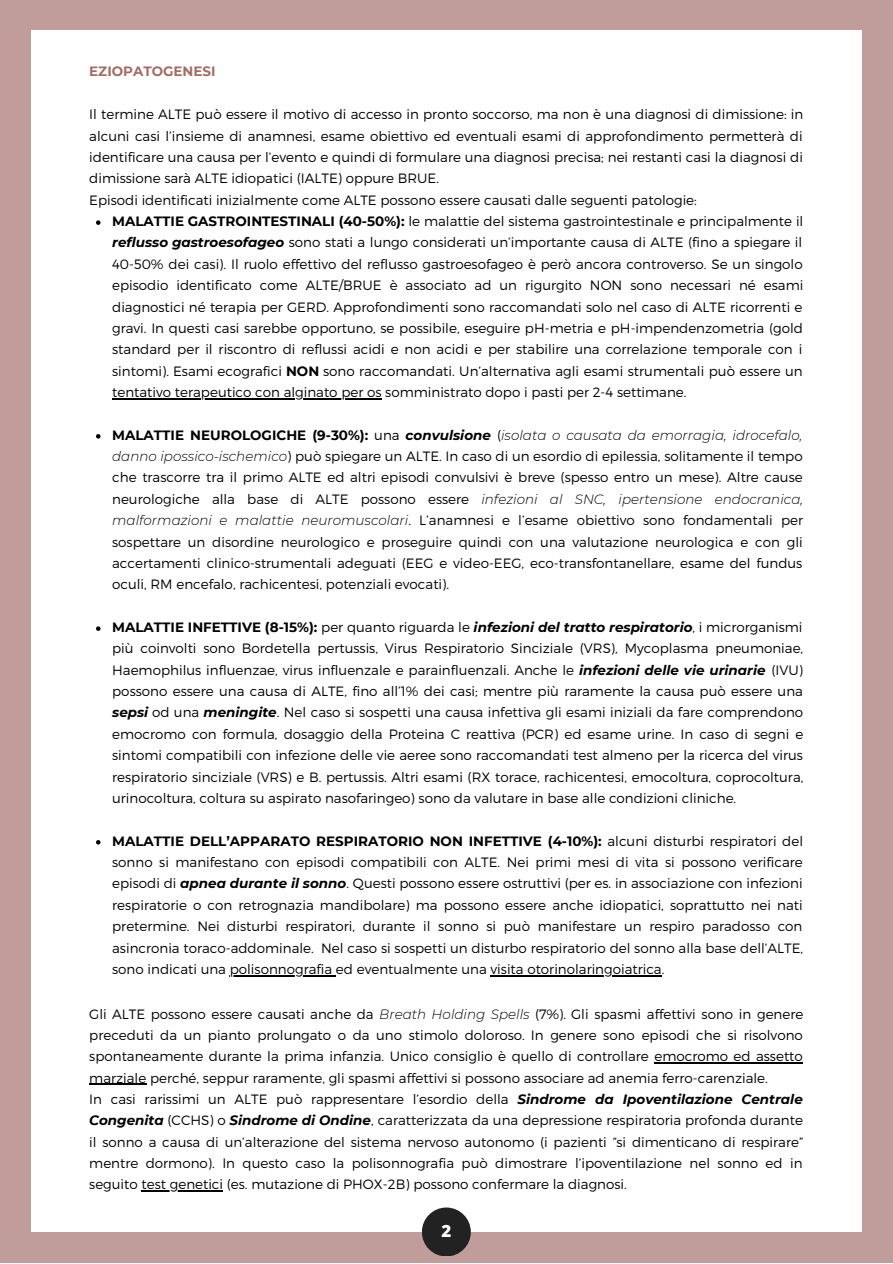
<style>
.page{position:relative;width:893px;height:1264px;background:#fff}
.page>*{position:absolute;margin:0;border:0;box-sizing:border-box;transform-origin:0 0}
.t1{font:800 16.95px "Open Sans";color:#fbfcfb}
.t2{font:300 13.5px/21.3px "Montserrat";color:#000;text-align:justify}
.t3{font:700 13.5px "Montserrat";color:#a46c62}
.s1{font-weight:700}
.s2{font-weight:700;font-style:italic}
.s3{font-style:italic}
</style>
<div class="page">
<div style="left:0;top:0;width:892px;height:1262px;background:#c09c9b"></div>
<div style="left:31px;top:30px;width:830px;height:1201px;background:#fff"></div>
<div style="left:422px;top:1207px;width:49px;height:49px;background:#222;border-radius:50%"></div>
<svg style="left:96px;top:220px;width:4px;height:5px"></svg>
<hr style="left:112px;top:398px;width:269px;height:1px;background:#000">
<svg style="left:96px;top:434px;width:4px;height:4px"></svg>
<svg style="left:96px;top:626px;width:4px;height:5px"></svg>
<svg style="left:96px;top:840px;width:4px;height:4px"></svg>
<hr style="left:230px;top:975px;width:106px;height:1px;background:#000">
<hr style="left:490px;top:975px;width:171px;height:1px;background:#000">
<hr style="left:654px;top:1062px;width:148px;height:1px;background:#000">
<hr style="left:89px;top:1083px;width:57px;height:1px;background:#000">
<hr style="left:141px;top:1190px;width:82px;height:1px;background:#000">
<p class="t3" style="left:89px;top:63px;width:128px">EZIOPATOGENESI</p>
<p class="t2" style="left:89px;top:103px;width:715px">Il termine ALTE può essere il motivo di accesso in pronto soccorso, ma non è una diagnosi di dimissione: in alcuni casi l’insieme di anamnesi, esame obiettivo ed eventuali esami di approfondimento permetterà di identificare una causa per l’evento e quindi di formulare una diagnosi precisa; nei restanti casi la diagnosi di dimissione sarà ALTE idiopatici (IALTE) oppure BRUE.</p>
<p class="t2" style="left:89px;top:188px;width:609px">Episodi identificati inizialmente come ALTE possono essere causati dalle seguenti patologie:</p>
<p class="t2" style="left:112px;top:210px;width:692px"><span class="s1">MALATTIE GASTROINTESTINALI (40-50%):</span> le malattie del sistema gastrointestinale e principalmente il <span class="s2">reflusso gastroesofageo</span> sono stati a lungo considerati un’importante causa di ALTE (fino a spiegare il 40-50% dei casi). Il ruolo effettivo del reflusso gastroesofageo è però ancora controverso. Se un singolo episodio identificato come ALTE/BRUE è associato ad un rigurgito NON sono necessari né esami diagnostici né terapia per GERD. Approfondimenti sono raccomandati solo nel caso di ALTE ricorrenti e gravi. In questi casi sarebbe opportuno, se possibile, eseguire pH-metria e pH-impendenzometria (gold standard per il riscontro di reflussi acidi e non acidi e per stabilire una correlazione temporale con i sintomi). Esami ecografici <span class="s1">NON</span> sono raccomandati. Un’alternativa agli esami strumentali può essere un tentativo terapeutico con alginato per os somministrato dopo i pasti per 2-4 settimane.</p>
<p class="t2" style="left:112px;top:423px;width:692px"><span class="s1">MALATTIE NEUROLOGICHE (9-30%):</span> una <span class="s2">convulsione</span> (<span class="s3">isolata o causata da emorragia, idrocefalo, danno ipossico-ischemico</span>) può spiegare un ALTE. In caso di un esordio di epilessia, solitamente il tempo che trascorre tra il primo ALTE ed altri episodi convulsivi è breve (spesso entro un mese). Altre cause neurologiche alla base di ALTE possono essere <span class="s3">infezioni al SNC, ipertensione endocranica, malformazioni e malattie neuromuscolari</span>. L’anamnesi e l’esame obiettivo sono fondamentali per sospettare un disordine neurologico e proseguire quindi con una valutazione neurologica e con gli accertamenti clinico-strumentali adeguati (EEG e video-EEG, eco-transfontanellare, esame del fundus oculi, RM encefalo, rachicentesi, potenziali evocati).</p>
<p class="t2" style="left:112px;top:616px;width:692px"><span class="s1">MALATTIE INFETTIVE (8-15%):</span> per quanto riguarda le <span class="s2">infezioni del tratto respiratorio</span>, i microrganismi più coinvolti sono Bordetella pertussis, Virus Respiratorio Sinciziale (VRS), Mycoplasma pneumoniae, Haemophilus influenzae, virus influenzale e parainfluenzali. Anche le <span class="s2">infezioni delle vie urinarie</span> (IVU) possono essere una causa di ALTE, fino all’1% dei casi; mentre più raramente la causa può essere una <span class="s2">sepsi</span> od una <span class="s2">meningite</span>. Nel caso si sospetti una causa infettiva gli esami iniziali da fare comprendono emocromo con formula, dosaggio della Proteina C reattiva (PCR) ed esame urine. In caso di segni e sintomi compatibili con infezione delle vie aeree sono raccomandati test almeno per la ricerca del virus respiratorio sinciziale (VRS) e B. pertussis. Altri esami (RX torace, rachicentesi, emocoltura, coprocoltura, urinocoltura, coltura su aspirato nasofaringeo) sono da valutare in base alle condizioni cliniche.</p>
<p class="t2" style="left:112px;top:829px;width:692px"><span class="s1">MALATTIE DELL’APPARATO RESPIRATORIO NON INFETTIVE (4-10%):</span> alcuni disturbi respiratori del sonno si manifestano con episodi compatibili con ALTE. Nei primi mesi di vita si possono verificare episodi di <span class="s2">apnea durante il sonno</span>. Questi possono essere ostruttivi (per es. in associazione con infezioni respiratorie o con retrognazia mandibolare) ma possono essere anche idiopatici, soprattutto nei nati pretermine. Nei disturbi respiratori, durante il sonno si può manifestare un respiro paradosso con asincronia toraco-addominale. Nel caso si sospetti un disturbo respiratorio del sonno alla base dell’ALTE, sono indicati una polisonnografia ed eventualmente una visita otorinolaringoiatrica.</p>
<p class="t2" style="left:89px;top:1002px;width:715px">Gli ALTE possono essere causati anche da <span class="s3">Breath Holding Spells</span> (7%). Gli spasmi affettivi sono in genere preceduti da un pianto prolungato o da uno stimolo doloroso. In genere sono episodi che si risolvono spontaneamente durante la prima infanzia. Unico consiglio è quello di controllare emocromo ed assetto marziale perché, seppur raramente, gli spasmi affettivi si possono associare ad anemia ferro-carenziale.</p>
<p class="t2" style="left:89px;top:1087px;width:715px">In casi rarissimi un ALTE può rappresentare l’esordio della <span class="s2">Sindrome da Ipoventilazione Centrale Congenita</span> (CCHS) o <span class="s2">Sindrome di Ondine</span>, caratterizzata da una depressione respiratoria profonda durante il sonno a causa di un’alterazione del sistema nervoso autonomo (i pazienti “si dimenticano di respirare” mentre dormono). In questo caso la polisonnografia può dimostrare l’ipoventilazione nel sonno ed in seguito test genetici (es. mutazione di PHOX-2B) possono confermare la diagnosi.</p>
<p class="t1" style="left:441px;top:1219px;width:11px">2</p>
</div>
